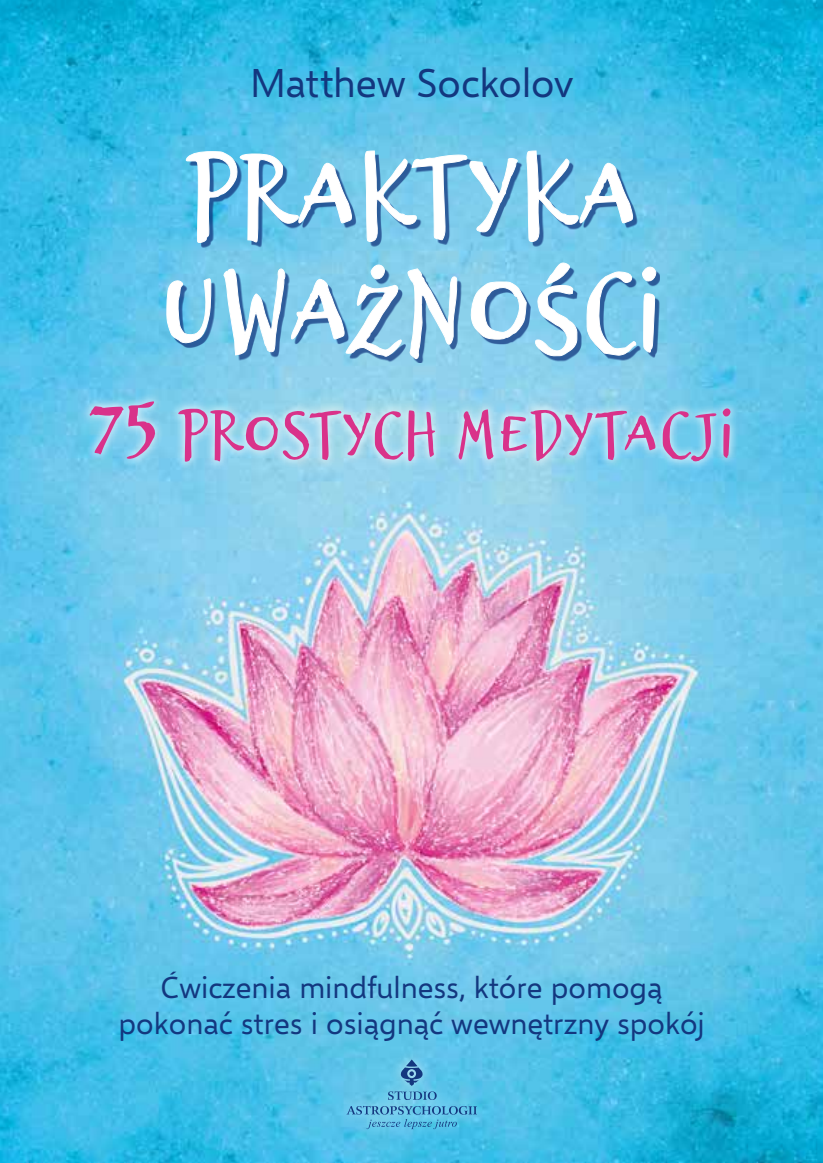
<style>
.page{position:relative;width:823px;height:1163px;background:#fff}
.page>*{position:absolute;margin:0;border:0;box-sizing:border-box;transform-origin:0 0}
.t1{font:134px/116px "Brizel";letter-spacing:.005em;color:#fff}
.t2{font:78px "Brizel";letter-spacing:.005em;color:#d9328a}
.t3{font:40px "Selawik";letter-spacing:-.005em;color:#13377f}
.t4{font:30px/36px "Selawik";color:#13377f;text-align:center}
.s1{font-size:92px}
</style>
<div class="page">
<img style="left:0;top:0;width:822px;height:1162px">
<div style="left:170px;top:154px;width:490px;height:209px;background:#13377f;opacity:.75"></div>
<svg style="left:185px;top:151px;width:167px;height:92px;background:#5dadd7"></svg>
<svg style="left:364px;top:150px;width:155px;height:92px;background:#70b4d9"></svg>
<svg style="left:526px;top:150px;width:107px;height:92px;background:#69b1d9"></svg>
<svg style="left:166px;top:277px;width:45px;height:66px;background:#68aed6"></svg>
<svg style="left:223px;top:264px;width:234px;height:96px;background:#77b4d8"></svg>
<svg style="left:469px;top:281px;width:57px;height:59px;background:#76afd4"></svg>
<svg style="left:534px;top:261px;width:43px;height:95px;background:#74b3d8"></svg>
<svg style="left:586px;top:266px;width:70px;height:90px;background:#6fb3d9"></svg>
<div style="left:80px;top:391px;width:659px;height:80px;background:#fff;opacity:.75"></div>
<div style="left:335px;top:1048px;width:153px;height:91px;background:#fff;opacity:.75"></div>
<svg style="left:346px;top:1059px;width:130px;height:69px;background:#5bb8df"></svg>
<p class="t3" style="left:250px;top:59px;width:324px">Matthew Sockolov</p>
<p class="t1" style="left:159px;top:137px;width:506px">Praktyka uważności</p>
<p class="t2" style="left:88px;top:404px;width:648px"><span class="s1">75</span> prostych medytacji</p>
<p class="t4" style="left:118px;top:969px;width:587px">Ćwiczenia mindfulness, które pomogą pokonać stres i osiągnąć wewnętrzny spokój</p>
</div>
